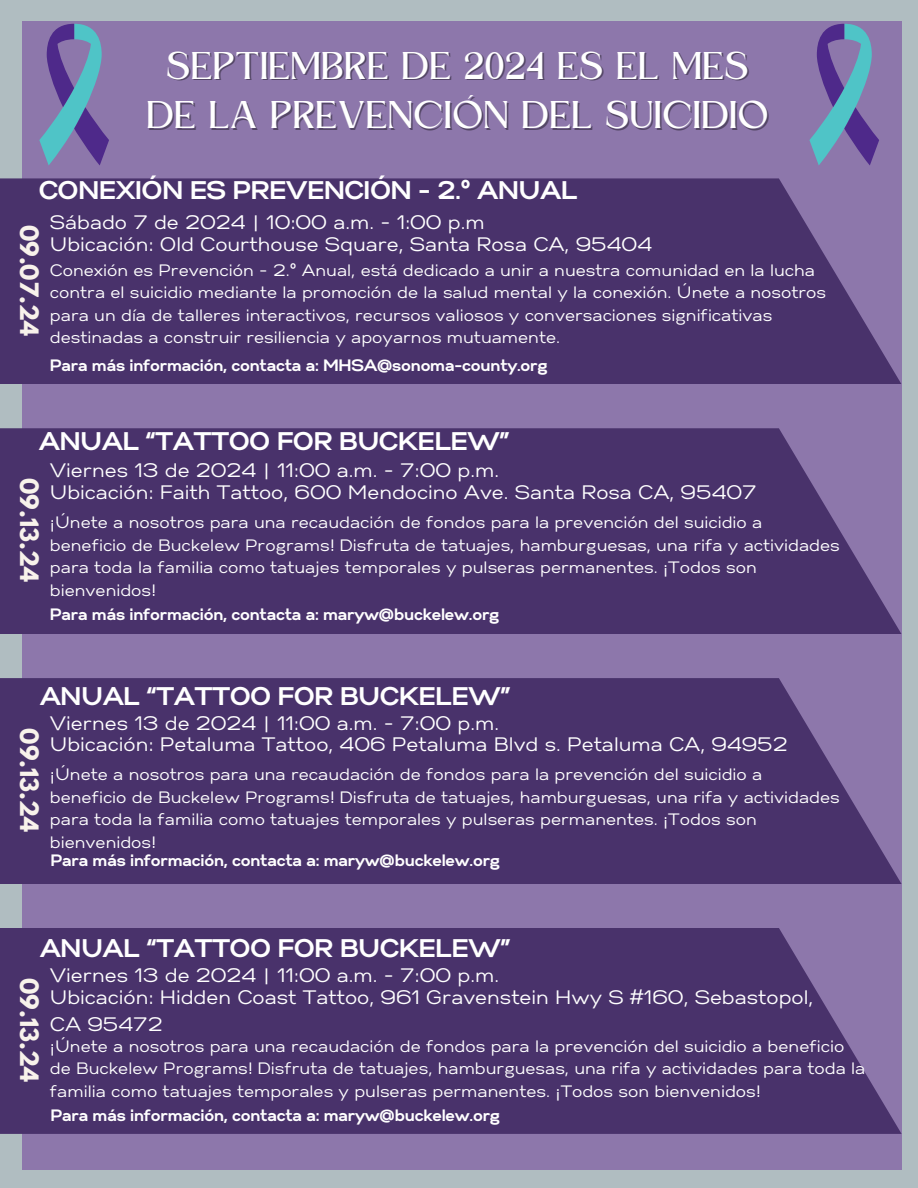
<style>
.page{position:relative;width:918px;height:1188px;background:#b0bdc1}
.page>*{position:absolute;margin:0;border:0;box-sizing:border-box;transform-origin:0 0}
.t1{font:36px/49.5px "Kingred Serif";color:#fff;text-align:center}
.t2{font:700 25.5px "Gabriel Sans";color:#fff}
.t3{font:700 22.5px "League Spartan";color:#f8f2eb}
.t4{font:19.5px/21.8px "Gabriel Sans";color:#fff}
.t5{font:16.5px/22.5px "Gabriel Sans";color:#fff}
.t6{font:700 16.5px "Gabriel Sans";color:#fff}
</style>
<div class="page">
<div style="left:22px;top:22px;width:880px;height:1148px;background:#8d77ab"></div>
<svg style="left:0;top:178px;width:901px;height:206px;background:#4d366f"></svg>
<svg style="left:0;top:428px;width:902px;height:206px;background:#4d366f"></svg>
<div style="left:0;top:678px;width:902px;height:206px;background:#49326b"></div>
<div style="left:0;top:928px;width:902px;height:206px;background:#49326b"></div>
<svg style="left:39px;top:24px;width:70px;height:141px"></svg>
<svg style="left:809px;top:24px;width:70px;height:141px"></svg>
<h1 class="t1" style="left:148px;top:45px;width:624px">SEPTIEMBRE DE 2024 ES EL MES<br>DE LA PREVENCIÓN DEL SUICIDIO</h1>
<p class="t2" style="left:39px;top:179px;width:540px">CONEXIÓN ES PREVENCIÓN - 2.º ANUAL</p>
<p class="t4" style="left:50px;top:213px;width:604px">Sábado 7 de 2024 | 10:00 a.m. - 1:00 p.m<br>Ubicación: Old Courthouse Square, Santa Rosa CA, 95404</p>
<p class="t5" style="left:50px;top:260px;width:778px">Conexión es Prevención - 2.º Anual, está dedicado a unir a nuestra comunidad en la lucha contra el suicidio mediante la promoción de la salud mental y la conexión. Únete a nosotros para un día de talleres interactivos, recursos valiosos y conversaciones significativas destinadas a construir resiliencia y apoyarnos mutuamente.</p>
<p class="t6" style="left:50px;top:358px;width:499px">Para más información, contacta a: MHSA@sonoma-county.org</p>
<h3 class="t3" style="left:40px;top:225px;width:113px;rotate:90deg">09.07.24</h3>
<p class="t2" style="left:39px;top:430px;width:471px">ANUAL “TATTOO FOR BUCKELEW”</p>
<p class="t4" style="left:50px;top:461px;width:708px">Viernes 13 de 2024 | 11:00 a.m. - 7:00 p.m.<br>Ubicación: Faith Tattoo, 600 Mendocino Ave. Santa Rosa CA, 95407</p>
<p class="t5" style="left:50px;top:512px;width:791px">¡Únete a nosotros para una recaudación de fondos para la prevención del suicidio a beneficio de Buckelew Programs! Disfruta de tatuajes, hamburguesas, una rifa y actividades para toda la familia como tatuajes temporales y pulseras permanentes. ¡Todos son bienvenidos!</p>
<p class="t6" style="left:50px;top:607px;width:451px">Para más información, contacta a: maryw@buckelew.org</p>
<h3 class="t3" style="left:40px;top:478px;width:106px;rotate:90deg">09.13.24</h3>
<p class="t2" style="left:40px;top:685px;width:471px">ANUAL “TATTOO FOR BUCKELEW”</p>
<p class="t4" style="left:50px;top:713px;width:739px">Viernes 13 de 2024 | 11:00 a.m. - 7:00 p.m.<br>Ubicación: Petaluma Tattoo, 406 Petaluma Blvd s. Petaluma CA, 94952</p>
<p class="t5" style="left:50px;top:764px;width:791px">¡Únete a nosotros para una recaudación de fondos para la prevención del suicidio a beneficio de Buckelew Programs! Disfruta de tatuajes, hamburguesas, una rifa y actividades para toda la familia como tatuajes temporales y pulseras permanentes. ¡Todos son bienvenidos!</p>
<p class="t6" style="left:51px;top:853px;width:451px">Para más información, contacta a: maryw@buckelew.org</p>
<h3 class="t3" style="left:40px;top:728px;width:106px;rotate:90deg">09.13.24</h3>
<p class="t2" style="left:40px;top:937px;width:471px">ANUAL “TATTOO FOR BUCKELEW”</p>
<p class="t4" style="left:50px;top:965px;width:765px">Viernes 13 de 2024 | 11:00 a.m. - 7:00 p.m.<br>Ubicación: Hidden Coast Tattoo, 961 Gravenstein Hwy S #160, Sebastopol,</p>
<p class="t4" style="left:50px;top:1014px;width:114px">CA 95472</p>
<p class="t5" style="left:50px;top:1036px;width:817px">¡Únete a nosotros para una recaudación de fondos para la prevención del suicidio a beneficio de Buckelew Programs! Disfruta de tatuajes, hamburguesas, una rifa y actividades para toda la familia como tatuajes temporales y pulseras permanentes. ¡Todos son bienvenidos!</p>
<p class="t6" style="left:51px;top:1108px;width:451px">Para más información, contacta a: maryw@buckelew.org</p>
<h3 class="t3" style="left:40px;top:978px;width:106px;rotate:90deg">09.13.24</h3>
</div>
